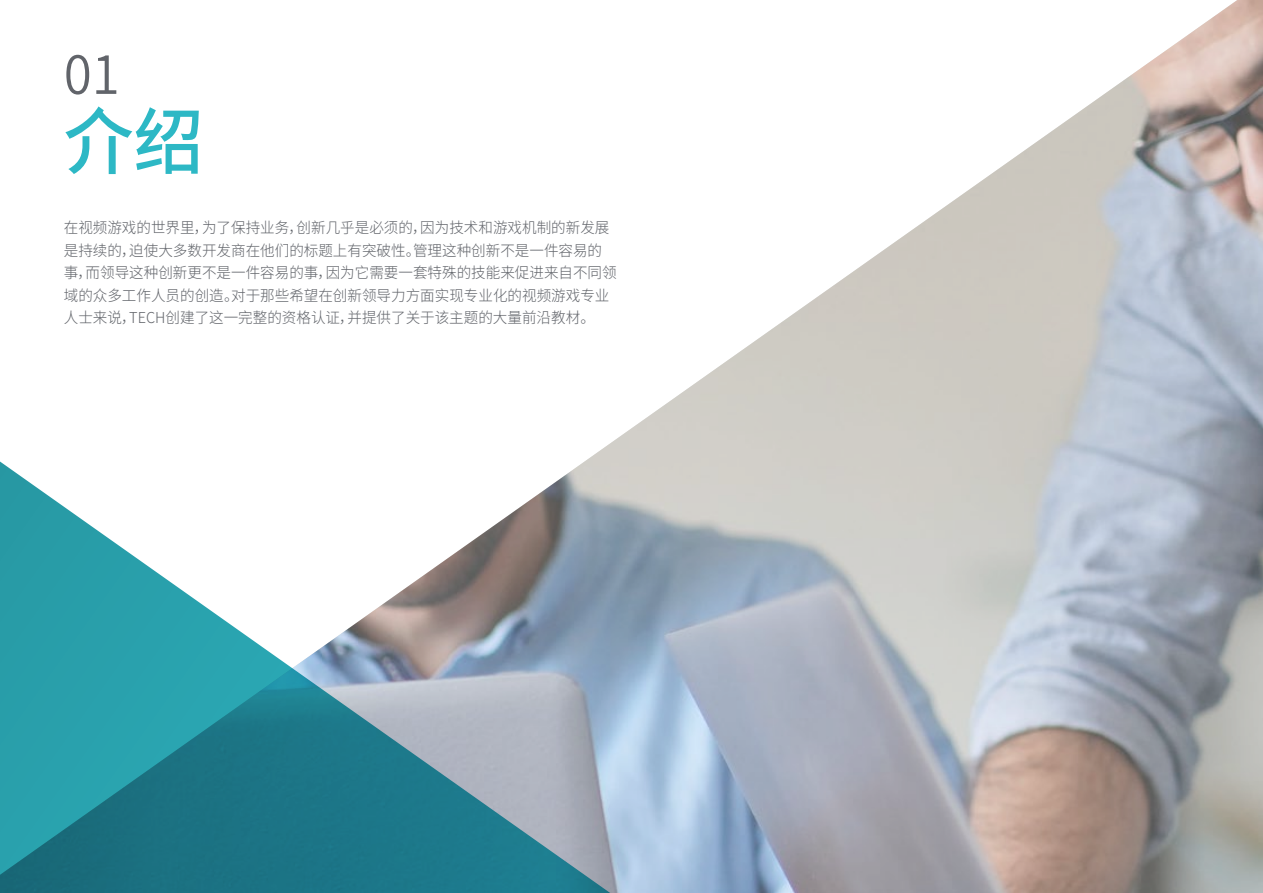
<style>
.page{position:relative;width:1263px;height:893px;background:#fff}
.page>*{position:absolute;margin:0;border:0;box-sizing:border-box;transform-origin:0 0}
.t1{font:500 72px "Source Han Sans CN";color:#2db8c5}
.t2{font:52.5px "Source Han Sans CN";color:#61646a}
.t3{font:300 15px/22.5px "Source Han Sans CN";color:#61646a}
</style>
<div class="page">
<img style="left:607px;top:0;width:656px;height:893px">
<svg style="left:0;top:446px;width:640px;height:447px"></svg>
<h2 class="t2" style="left:64px;top:45px;width:57px">01</h2>
<h1 class="t1" style="left:64px;top:101px;width:141px">介绍</h1>
<p class="t3" style="left:64px;top:217px;width:554px">在视频游戏的世界里，为了保持业务，创新几乎是必须的，因为技术和游戏机制的新发展是持续的，迫使大多数开发商在他们的标题上有突破性。管理这种创新不是一件容易的事，而领导这种创新更不是一件容易的事，因为它需要一套特殊的技能来促进来自不同领域的众多工作人员的创造。对于那些希望在创新领导力方面实现专业化的视频游戏专业人士来说，TECH创建了这一完整的资格认证，并提供了关于该主题的大量前沿教材。</p>
</div>
